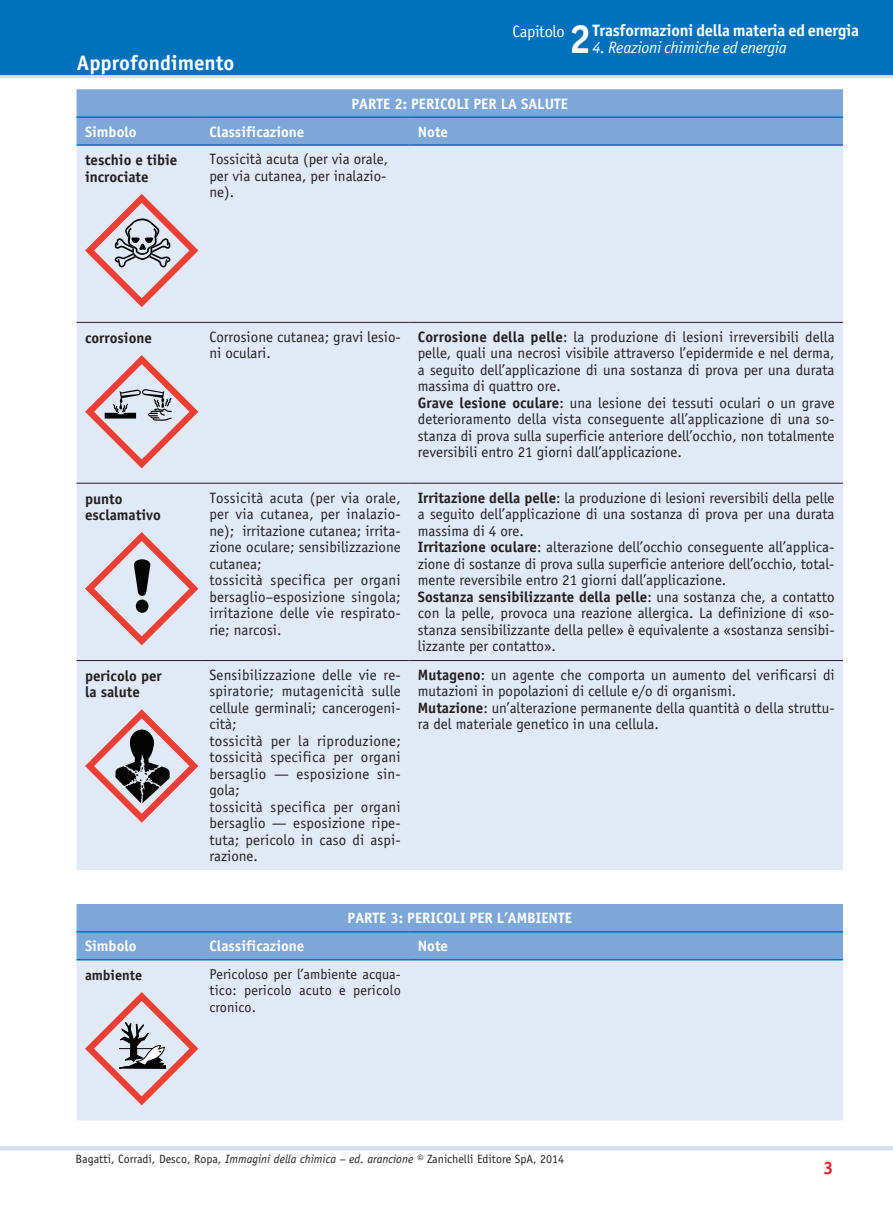
<style>
.page{position:relative;width:893px;height:1212px;background:#fff}
.page>*{position:absolute;margin:0;border:0;box-sizing:border-box;transform-origin:0 0}
.t1{font:700 40.65px "Officina Sans Std";color:#fff}
.t2{font:700 21px "Officina Sans Std";color:#fff}
.t3{font:700 18px "Officina Sans Std";color:#ee1d23}
.t4{font:700 16.5px "Officina Sans Std";letter-spacing:-.015em;color:#fff}
.t5{font:italic 16.5px "Officina Sans Std";letter-spacing:-.015em;color:#fff}
.t6{font:16.5px "Officina Sans Std";letter-spacing:-.02em;color:#fff}
.t7{font:15px/16.5px "Officina Sans Std";color:#231f20}
.t8{font:700 15px "Officina Sans Std";color:#fff}
.t9{font:700 15px/16.5px "Officina Sans";color:#231f20}
.t10{font:14.25px/16.5px "Officina Sans Std";letter-spacing:.015em;color:#231f20;text-align:justify}
.t11{font:700 14.25px "Officina Sans";color:#231f20}
.t12{font:12px "Officina Sans Std";color:#231f20}
.s1{font-weight:700}
.s2{font-style:italic}
</style>
<div class="page">
<div style="left:0;top:0;width:893px;height:76px;background:#0072bc"></div>
<hr style="left:0;top:75px;width:893px;height:3px;background:#d4e0f1">
<hr style="left:0;top:1146px;width:893px;height:4px;background:#d4e0f1">
<div style="left:77px;top:89px;width:766px;height:55px;background:#7ca7d8"></div>
<div style="left:77px;top:146px;width:766px;height:724px;background:#e1e9f6"></div>
<hr style="left:77px;top:116px;width:124px;height:2px;background:#0072bc">
<hr style="left:201px;top:116px;width:208px;height:2px;background:#0072bc">
<hr style="left:409px;top:116px;width:434px;height:2px;background:#0072bc">
<hr style="left:77px;top:322px;width:124px;height:1px;background:#231f20">
<hr style="left:201px;top:322px;width:208px;height:1px;background:#231f20">
<hr style="left:409px;top:322px;width:434px;height:1px;background:#231f20">
<hr style="left:77px;top:483px;width:124px;height:1px;background:#231f20">
<hr style="left:201px;top:483px;width:208px;height:1px;background:#231f20">
<hr style="left:409px;top:483px;width:434px;height:1px;background:#231f20">
<hr style="left:77px;top:660px;width:124px;height:1px;background:#231f20">
<hr style="left:201px;top:660px;width:208px;height:1px;background:#231f20">
<hr style="left:409px;top:660px;width:434px;height:1px;background:#231f20">
<hr style="left:77px;top:144px;width:124px;height:2px;background:#0072bc">
<hr style="left:201px;top:144px;width:208px;height:2px;background:#0072bc">
<hr style="left:409px;top:144px;width:434px;height:2px;background:#0072bc">
<svg style="left:85px;top:194px;width:113px;height:113px;background:#d7c4cc"></svg>
<svg style="left:85px;top:355px;width:113px;height:113px;background:#d9c6cf"></svg>
<svg style="left:85px;top:532px;width:113px;height:113px;background:#d9c6ce"></svg>
<svg style="left:85px;top:709px;width:113px;height:114px;background:#c5b2b9"></svg>
<div style="left:77px;top:904px;width:766px;height:55px;background:#7ca7d8"></div>
<div style="left:77px;top:960px;width:766px;height:160px;background:#e1e9f6"></div>
<hr style="left:77px;top:931px;width:124px;height:1px;background:#0072bc">
<hr style="left:201px;top:931px;width:208px;height:1px;background:#0072bc">
<hr style="left:409px;top:931px;width:434px;height:1px;background:#0072bc">
<hr style="left:77px;top:959px;width:124px;height:1px;background:#0072bc">
<hr style="left:201px;top:959px;width:208px;height:1px;background:#0072bc">
<hr style="left:409px;top:959px;width:434px;height:1px;background:#0072bc">
<svg style="left:85px;top:992px;width:113px;height:113px;background:#d5c2cb"></svg>
<h2 class="t2" style="left:77px;top:50px;width:159px">Approfondimento</h2>
<h1 class="t1" style="left:569px;top:14px;width:24px">2</h1>
<p class="t4" style="left:592px;top:20px;width:268px">Trasformazioni della materia ed energia</p>
<p class="t6" style="left:512px;top:22px;width:54px">Capitolo</p>
<p class="t5" style="left:592px;top:38px;width:196px">4. Reazioni chimiche ed energia</p>
<p class="t8" style="left:351px;top:94px;width:218px">PARTE 2: PERICOLI PER LA SALUTE</p>
<p class="t8" style="left:85px;top:122px;width:53px">Simbolo</p>
<p class="t8" style="left:209px;top:122px;width:96px">Classificazione</p>
<p class="t8" style="left:418px;top:122px;width:32px">Note</p>
<p class="t9" style="left:85px;top:152px;width:94px">teschio e tibie incrociate</p>
<p class="t7" style="left:209px;top:151px;width:180px;text-align:justify">Tossicità acuta (per via orale, per via cutanea, per inalazio&shy;ne).</p>
<p class="t9" style="left:85px;top:329px;width:68px">corrosione</p>
<p class="t7" style="left:209px;top:328px;width:193px">Corrosione cutanea; gravi lesio&shy;ni oculari.</p>
<p class="t7" style="left:418px;top:328px;width:418px"><span class="s1">Corrosione della pelle</span>: la produzione di lesioni irreversibili della pelle, quali una necrosi visibile attraverso l’epidermide e nel derma, a seguito dell’applicazione di una sostanza di prova per una durata massima di quattro ore.<br><span class="s1">Grave lesione oculare</span>: una lesione dei tessuti oculari o un grave deterioramento della vista conseguente all’applicazione di una so&shy;stanza di prova sulla superficie anteriore dell’occhio, non totalmente reversibili entro 21 giorni dall’applicazione.</p>
<p class="t9" style="left:85px;top:490px;width:77px">punto esclamativo</p>
<p class="t7" style="left:209px;top:489px;width:193px">Tossicità acuta (per via orale, per via cutanea, per inalazio&shy;ne); irritazione cutanea; irrita&shy;zione oculare; sensibilizzazione cutanea;<br>tossicità specifica per organi bersaglio–esposizione singola; irritazione delle vie respirato&shy;rie; narcosi.</p>
<p class="t7" style="left:418px;top:489px;width:418px"><span class="s1">Irritazione della pelle</span>: la produzione di lesioni reversibili della pelle a seguito dell’applicazione di una sostanza di prova per una durata massima di 4 ore.<br><span class="s1">Irritazione oculare</span>: alterazione dell’occhio conseguente all’applica&shy;zione di sostanze di prova sulla superficie anteriore dell’occhio, total&shy;mente reversibile entro 21 giorni dall’applicazione.<br><span class="s1">Sostanza sensibilizzante della pelle</span>: una sostanza che, a contatto con la pelle, provoca una reazione allergica. La definizione di «so&shy;stanza sensibilizzante della pelle» è equivalente a «sostanza sensibi&shy;lizzante per contatto».</p>
<p class="t9" style="left:85px;top:667px;width:78px">pericolo per la salute</p>
<p class="t7" style="left:209px;top:667px;width:193px">Sensibilizzazione delle vie re&shy;spiratorie; mutagenicità sulle cellule germinali; cancerogeni&shy;cità;<br>tossicità per la riproduzione; tossicità specifica per organi bersaglio — esposizione sin&shy;gola;<br>tossicità specifica per organi bersaglio — esposizione ripe&shy;tuta; pericolo in caso di aspi&shy;razione.</p>
<p class="t7" style="left:418px;top:667px;width:418px"><span class="s1">Mutageno</span>: un agente che comporta un aumento del verificarsi di mutazioni in popolazioni di cellule e/o di organismi.<br><span class="s1">Mutazione</span>: un’alterazione permanente della quantità o della struttu&shy;ra del materiale genetico in una cellula.</p>
<p class="t8" style="left:348px;top:909px;width:226px">PARTE 3: PERICOLI PER L’AMBIENTE</p>
<p class="t8" style="left:85px;top:937px;width:53px">Simbolo</p>
<p class="t8" style="left:209px;top:937px;width:96px">Classificazione</p>
<p class="t8" style="left:418px;top:937px;width:32px">Note</p>
<p class="t11" style="left:85px;top:966px;width:59px">ambiente</p>
<p class="t10" style="left:209px;top:965px;width:193px">Pericoloso per l’ambiente acqua&shy;tico: pericolo acuto e pericolo cronico.</p>
<p class="t12" style="left:75px;top:1152px;width:490px">Bagatti, Corradi, Desco, Ropa, <span class="s2">Immagini della chimica – ed. arancione ©</span> Zanichelli Editore SpA, 2014</p>
<p class="t3" style="left:823px;top:1156px;width:12px">3</p>
</div>
